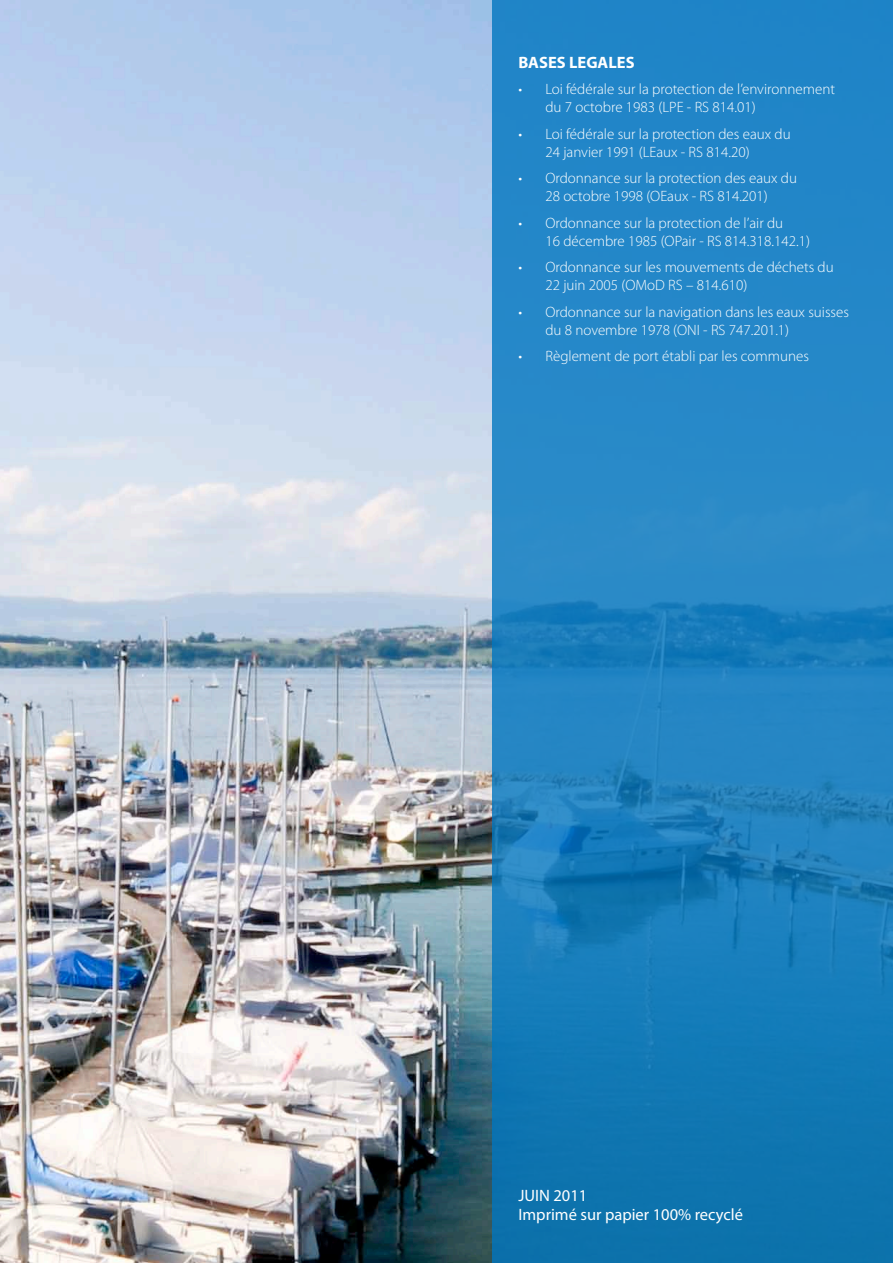
<style>
.page{position:relative;width:893px;height:1263px;background:#fff}
.page>*{position:absolute;margin:0;border:0;box-sizing:border-box;transform-origin:0 0}
.t1{font:16.5px/19.8px "Myriad Pro";color:#fff}
.t2{font:700 16.5px "Myriad Pro";color:#fff}
.t3{font:300 15px/18px "Myriad Pro";color:#fff}
</style>
<div class="page">
<img style="left:0;top:0;width:492px;height:1263px">
<svg style="left:492px;top:0;width:401px;height:1263px;background:#1d81bf"></svg>
<p class="t2" style="left:518px;top:51px;width:118px">BASES LEGALES</p>
<p class="t3" style="left:545px;top:80px;width:291px;text-indent:-27px">• Loi fédérale sur la protection de l’environnement du 7 octobre 1983 (LPE - RS 814.01)</p>
<p class="t3" style="left:545px;top:125px;width:247px;text-indent:-27px">• Loi fédérale sur la protection des eaux du<br>24 janvier 1991 (LEaux - RS 814.20)</p>
<p class="t3" style="left:518px;top:169px;width:280px;text-align:center">• Ordonnance sur la protection des eaux du<br>28 octobre 1998 (OEaux - RS 814.201)</p>
<p class="t3" style="left:545px;top:214px;width:266px;text-indent:-27px">• Ordonnance sur la protection de l’air du<br>16 décembre 1985 (OPair - RS 814.318.142.1)</p>
<p class="t3" style="left:545px;top:258px;width:290px;text-indent:-27px">• Ordonnance sur les mouvements de déchets du<br>22 juin 2005 (OMoD RS – 814.610)</p>
<p class="t3" style="left:545px;top:303px;width:305px;text-indent:-27px">• Ordonnance sur la navigation dans les eaux suisses du 8 novembre 1978 (ONI - RS 747.201.1)</p>
<p class="t3" style="left:518px;top:347px;width:292px">• Règlement de port établi par les communes</p>
<p class="t1" style="left:518px;top:1185px;width:226px">JUIN 2011<br>Imprimé sur papier 100% recyclé</p>
</div>
